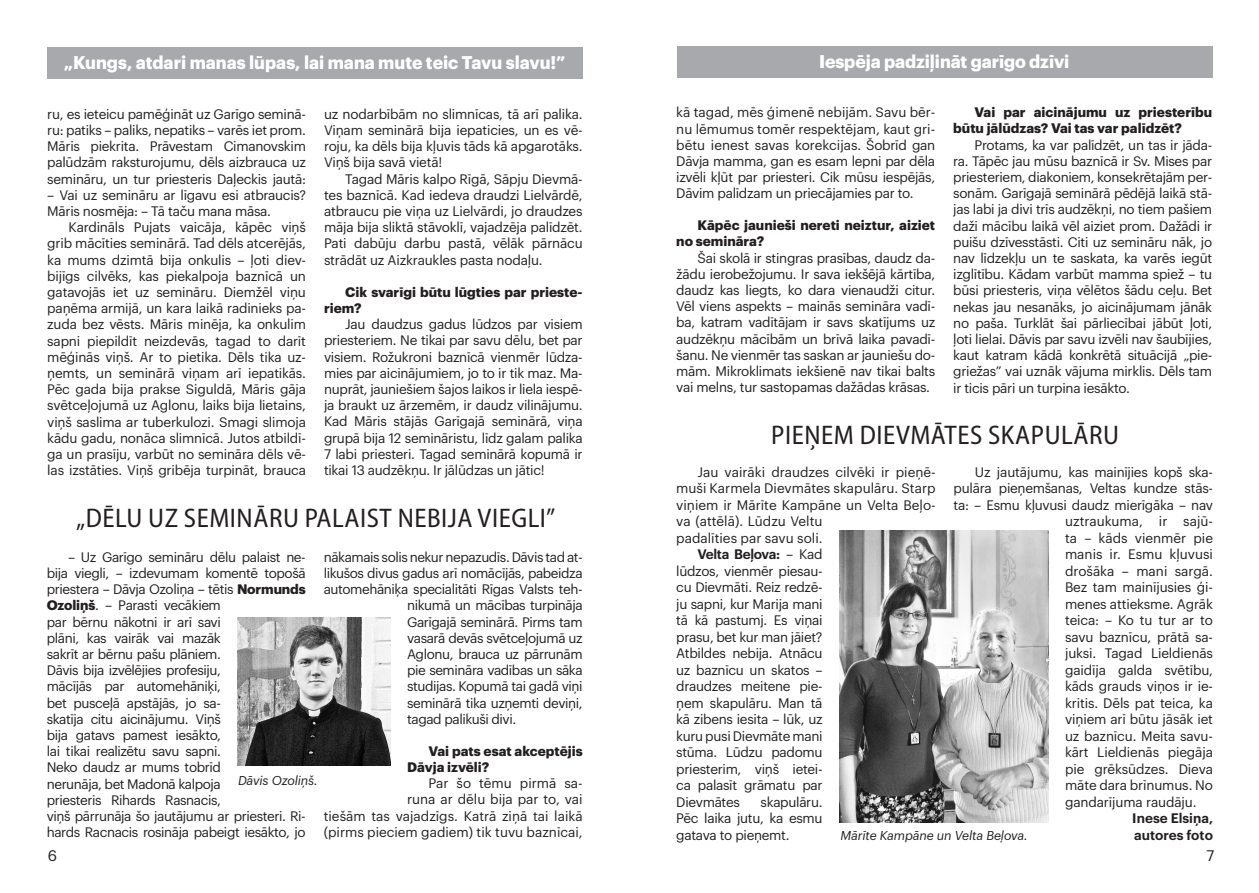
<style>
.page{position:relative;width:1259px;height:893px;background:#fff}
.page>*{position:absolute;margin:0;border:0;box-sizing:border-box;transform-origin:0 0}
.t1{font:semi-condensed 27px "Myriad Pro";letter-spacing:.02em;color:#231f20}
.t2{font:700 18px "Graphik";color:#fff}
.t3{font:15px "Graphik";color:#231f20}
.t4{font:13.5px/16.2px "Graphik";letter-spacing:-.025em;color:#231f20;text-align:justify}
.t5{font:13.5px/16.2px "Graphik";color:#231f20;text-align:right}
.t6{font:700 13.5px/16.2px "Graphik";color:#231f20}
.t7{font:600 13.5px/16.5px "Graphik";color:#231f20}
.t8{font:600 13.5px "Graphik";letter-spacing:-.025em;color:#231f20}
.t9{font:italic 12.6px "Graphik";letter-spacing:-.01em;color:#231f20}
.s1{font-weight:400}
.s2{font-weight:700}
</style>
<div class="page">
<div style="left:48px;top:48px;width:535px;height:31px;background:#a8a9ad"></div>
<div style="left:677px;top:47px;width:535px;height:31px;background:#a8a9ad"></div>
<img style="left:238px;top:617px;width:152px;height:149px">
<img style="left:839px;top:530px;width:209px;height:292px">
<h2 class="t2" style="left:64px;top:49px;width:503px">„Kungs, atdari manas lūpas, lai mana mute teic Tavu slavu!”</h2>
<h2 class="t2" style="left:819px;top:48px;width:252px">Iespēja padziļināt garīgo dzīvi</h2>
<p class="t4" style="left:47px;top:105px;width:260px">ru, es ieteicu pamēģināt uz Garīgo seminā&shy;ru: patiks – paliks, nepatiks – varēs iet prom.<br>Māris piekrita. Prāvestam Cimanovskim palūdzām raksturojumu, dēls aizbrauca uz semināru, un tur priesteris Daļeckis jautā:</p>
<p class="t4" style="left:47px;top:186px;width:260px">– Vai uz semināru ar līgavu esi atbraucis?<br>Māris nosmēja: – Tā taču mana māsa.</p>
<p class="t4" style="left:47px;top:218px;width:260px;text-indent:21px">Kardināls Pujats vaicāja, kāpēc viņš grib mācīties seminārā. Tad dēls atcerējās, ka mums dzimtā bija onkulis – ļoti diev&shy;bijīgs cilvēks, kas piekalpoja baznīcā un gatavojās iet uz semināru. Diemžēl viņu paņēma armijā, un kara laikā radinieks pa&shy;zuda bez vēsts. Māris minēja, ka onkulim sapni piepildīt neizdevās, tagad to darīt mēģinās viņš. Ar to pietika. Dēls tika uz&shy;ņemts, un seminārā viņam arī iepatikās.<br>Pēc gada bija prakse Siguldā, Māris gāja svētceļojumā uz Aglonu, laiks bija lietains, viņš saslima ar tuberkulozi. Smagi slimoja kādu gadu, nonāca slimnīcā. Jutos atbildī&shy;ga un prasīju, varbūt no semināra dēls vē&shy;las izstāties. Viņš gribēja turpināt, brauca</p>
<p class="t4" style="left:676px;top:103px;width:260px">kā tagad, mēs ģimenē nebijām. Savu bēr&shy;nu lēmumus tomēr respektējam, kaut gri&shy;bētu ienest savas korekcijas. Šobrīd gan Dāvja mamma, gan es esam lepni par dēla izvēli kļūt par priesteri. Cik mūsu iespējās, Dāvim palīdzam un priecājamies par to.</p>
<p class="t6" style="left:676px;top:216px;width:260px;text-indent:21px">Kāpēc jaunieši nereti neiztur, aiziet no semināra?</p>
<p class="t4" style="left:676px;top:248px;width:260px;text-indent:21px">Šai skolā ir stingras prasības, daudz da&shy;žādu ierobežojumu. Ir sava iekšējā kārtība, daudz kas liegts, ko dara vienaudži citur.<br>Vēl viens aspekts – mainās semināra vadī&shy;ba, katram vadītājam ir savs skatījums uz audzēkņu mācībām un brīvā laika pavadī&shy;šanu. Ne vienmēr tas saskan ar jauniešu do&shy;mām. Mikroklimats iekšienē nav tikai balts vai melns, tur sastopamas dažādas krāsas.</p>
<p class="t6" style="left:953px;top:103px;width:260px;text-indent:21px">Vai par aicinājumu uz priesterību būtu jālūdzas? Vai tas var palīdzēt?</p>
<p class="t4" style="left:953px;top:135px;width:260px;text-indent:21px">Protams, ka var palīdzēt, un tas ir jāda&shy;ra. Tāpēc jau mūsu baznīcā ir Sv. Mises par priesteriem, diakoniem, konsekrētajām per&shy;sonām. Garīgajā seminārā pēdējā laikā stā&shy;jas labi ja divi trīs audzēkņi, no tiem pašiem daži mācību laikā vēl aiziet prom. Dažādi ir puišu dzīvesstāsti. Citi uz semināru nāk, jo nav līdzekļu un te saskata, ka varēs iegūt izglītību. Kādam varbūt mamma spiež – tu būsi priesteris, viņa vēlētos šādu ceļu. Bet nekas jau nesanāks, jo aicinājumam jānāk no paša. Turklāt šai pārliecībai jābūt ļoti, ļoti lielai. Dāvis par savu izvēli nav šaubījies, kaut katram kādā konkrētā situācijā „pie&shy;griežas” vai uznāk vājuma mirklis. Dēls tam ir ticis pāri un turpina iesākto.</p>
<p class="t4" style="left:324px;top:105px;width:260px">uz nodarbībām no slimnīcas, tā arī palika.<br>Viņam seminārā bija iepaticies, un es vē&shy;roju, ka dēls bija kļuvis tāds kā apgarotāks.<br>Viņš bija savā vietā!</p>
<p class="t4" style="left:324px;top:169px;width:260px;text-indent:21px">Tagad Māris kalpo Rīgā, Sāpju Dievmā&shy;tes baznīcā. Kad iedeva draudzi Lielvārdē, atbraucu pie viņa uz Lielvārdi, jo draudzes māja bija sliktā stāvoklī, vajadzēja palīdzēt.<br>Pati dabūju darbu pastā, vēlāk pārnācu strādāt uz Aizkraukles pasta nodaļu.</p>
<p class="t6" style="left:324px;top:282px;width:260px;text-indent:21px">Cik svarīgi būtu lūgties par prieste&shy;riem?</p>
<p class="t4" style="left:324px;top:315px;width:260px;text-indent:21px">Jau daudzus gadus lūdzos par visiem priesteriem. Ne tikai par savu dēlu, bet par visiem. Rožukroni baznīcā vienmēr lūdza&shy;mies par aicinājumiem, jo to ir tik maz. Ma&shy;nuprāt, jauniešiem šajos laikos ir liela iespē&shy;ja braukt uz ārzemēm, ir daudz vilinājumu.<br>Kad Māris stājās Garīgajā seminārā, viņa grupā bija 12 semināristu, līdz galam palika 7 labi priesteri. Tagad seminārā kopumā ir tikai 13 audzēkņu. Ir jālūdzas un jātic!</p>
<h1 class="t1" style="left:771px;top:418px;width:349px">PIEŅEM DIEVMĀTES SKAPULĀRU</h1>
<p class="t4" style="left:975px;top:463px;width:240px">Uz jautājumu, kas mainījies kopš ska-</p>
<p class="t4" style="left:953px;top:479px;width:261px">pulāra pieņemšanas, Veltas kundze stās-</p>
<p class="t4" style="left:953px;top:496px;width:261px">ta: – Esmu kļuvusi daudz mierīgāka – nav</p>
<p class="t5" style="left:1065px;top:512px;width:149px">uztraukuma, ir sajū-</p>
<p class="t5" style="left:1065px;top:529px;width:149px">ta – kāds vienmēr pie</p>
<p class="t5" style="left:1065px;top:545px;width:149px">manis ir. Esmu kļuvusi</p>
<p class="t5" style="left:1065px;top:562px;width:149px">drošāka – mani sargā.</p>
<p class="t4" style="left:1065px;top:578px;width:149px">Bez tam mainījusies ģi-</p>
<p class="t4" style="left:1065px;top:595px;width:149px">menes attieksme. Agrāk</p>
<p class="t4" style="left:1065px;top:611px;width:150px">teica: – Ko tu tur ar to</p>
<p class="t4" style="left:1065px;top:628px;width:149px">savu baznīcu, prātā sa-</p>
<p class="t4" style="left:1065px;top:644px;width:149px">juksi. Tagad Lieldienās</p>
<p class="t4" style="left:1065px;top:661px;width:149px">gaidīja galda svētību,</p>
<p class="t4" style="left:1065px;top:677px;width:149px">kāds grauds viņos ir ie-</p>
<p class="t4" style="left:1065px;top:694px;width:149px">kritis. Dēls pat teica, ka</p>
<p class="t4" style="left:1065px;top:710px;width:149px">viņiem arī būtu jāsāk iet</p>
<p class="t4" style="left:1065px;top:727px;width:149px">uz baznīcu. Meita savu-</p>
<p class="t4" style="left:1065px;top:743px;width:149px">kārt Lieldienās piegāja</p>
<p class="t4" style="left:1065px;top:760px;width:149px">pie grēksūdzes. Dieva</p>
<p class="t4" style="left:1065px;top:776px;width:149px">māte dara brīnumus. No</p>
<p class="t4" style="left:1065px;top:793px;width:133px">gandarījuma raudāju.</p>
<p class="t7" style="left:1132px;top:809px;width:82px">Inese Elsiņa, autores foto</p>
<p class="t5" style="left:697px;top:463px;width:240px">Jau vairāki draudzes cilvēki ir pieņē-</p>
<p class="t5" style="left:676px;top:479px;width:261px">muši Karmela Dievmātes skapulāru. Starp</p>
<p class="t5" style="left:676px;top:496px;width:261px">viņiem ir Mārīte Kampāne un Velta Beļo-</p>
<p class="t5" style="left:676px;top:512px;width:148px">va (attēlā). Lūdzu Veltu</p>
<p class="t5" style="left:676px;top:529px;width:148px">padalīties par savu soli.</p>
<p class="t8" style="left:697px;top:544px;width:127px">Velta Beļova: <span class="s1">– Kad</span></p>
<p class="t4" style="left:676px;top:562px;width:148px">lūdzos, vienmēr piesau-</p>
<p class="t4" style="left:676px;top:578px;width:148px">cu Dievmāti. Reiz redzē-</p>
<p class="t4" style="left:676px;top:595px;width:148px">ju sapni, kur Marija mani</p>
<p class="t4" style="left:676px;top:611px;width:148px">tā kā pastumj. Es viņai</p>
<p class="t4" style="left:676px;top:628px;width:148px">prasu, bet kur man jāiet?</p>
<p class="t4" style="left:676px;top:644px;width:148px">Atbildes nebija. Atnācu</p>
<p class="t4" style="left:676px;top:661px;width:148px">uz baznīcu un skatos –</p>
<p class="t4" style="left:676px;top:677px;width:148px">draudzes meitene pie-</p>
<p class="t4" style="left:676px;top:694px;width:148px">ņem skapulāru. Man tā</p>
<p class="t4" style="left:676px;top:710px;width:148px">kā zibens iesita – lūk, uz</p>
<p class="t4" style="left:676px;top:727px;width:148px">kuru pusi Dievmāte mani</p>
<p class="t4" style="left:676px;top:743px;width:148px">stūma. Lūdzu padomu</p>
<p class="t4" style="left:676px;top:760px;width:148px">priesterim, viņš ietei-</p>
<p class="t4" style="left:676px;top:776px;width:148px">ca palasīt grāmatu par</p>
<p class="t4" style="left:676px;top:793px;width:65px">Dievmātes</p>
<h1 class="t1" style="left:76px;top:501px;width:481px">„DĒLU UZ SEMINĀRU PALAIST NEBIJA VIEGLI”</h1>
<p class="t4" style="left:47px;top:548px;width:260px;text-align:left;text-indent:21px">– Uz Garīgo semināru dēlu palaist ne&shy;bija viegli, – izdevumam komentē topošā priestera – Dāvja Ozoliņa – tētis <span class="s2">Normunds<br>Ozoliņš</span>. – Parasti vecākiem<br>par bērnu nākotni ir arī savi<br>plāni, kas vairāk vai mazāk<br>sakrīt ar bērnu pašu plāniem.<br>Dāvis bija izvēlējies profesiju,<br>mācījās par automehāniķi,<br>bet pusceļā apstājās, jo sa-<br>skatīja citu aicinājumu. Viņš<br>bija gatavs pamest iesākto,<br>lai tikai realizētu savu sapni.<br>Neko daudz ar mums tobrīd<br>nerunāja, bet Madonā kalpoja<br>priesteris Rihards Rasnacis,<br>viņš pārrunāja šo jautājumu ar priesteri. Ri&shy;hards Racnacis rosināja pabeigt iesākto, jo</p>
<p class="t4" style="left:324px;top:548px;width:260px">nākamais solis nekur nepazudīs. Dāvis tad at-</p>
<p class="t4" style="left:324px;top:564px;width:260px">likušos divus gadus arī nomācījās, pabeidza</p>
<p class="t4" style="left:324px;top:580px;width:260px">automehāniķa specialitāti Rīgas Valsts teh-</p>
<p class="t4" style="left:407px;top:596px;width:177px">nikumā un mācības turpināja</p>
<p class="t4" style="left:407px;top:612px;width:177px">Garīgajā seminārā. Pirms tam</p>
<p class="t4" style="left:407px;top:629px;width:177px">vasarā devās svētceļojumā uz</p>
<p class="t4" style="left:407px;top:645px;width:177px">Aglonu, brauca uz pārrunām</p>
<p class="t4" style="left:407px;top:661px;width:177px">pie semināra vadības un sāka</p>
<p class="t4" style="left:407px;top:677px;width:177px">studijas. Kopumā tai gadā viņi</p>
<p class="t4" style="left:407px;top:693px;width:177px">seminārā tika uzņemti deviņi,</p>
<p class="t4" style="left:407px;top:710px;width:111px">tagad palikuši divi.</p>
<p class="t6" style="left:407px;top:742px;width:177px;text-indent:21px">Vai pats esat akceptējis<br>Dāvja izvēli?</p>
<p class="t5" style="left:324px;top:774px;width:260px">Par šo tēmu pirmā sa-<br>runa ar dēlu bija par to, vai<br>tiešām tas vajadzīgs. Katrā ziņā tai laikā (pirms pieciem gadiem) tik tuvu baznīcai,</p>
<p class="t9" style="left:238px;top:771px;width:81px">Dāvis Ozoliņš.</p>
<p class="t4" style="left:676px;top:792px;width:148px;text-indent:84px">skapulāru.<br>Pēc laika jutu, ka esmu gatava to pieņemt.</p>
<p class="t9" style="left:840px;top:826px;width:189px">Mārīte Kampāne un Velta Beļova.</p>
<p class="t3" style="left:48px;top:845px;width:11px">6</p>
<p class="t3" style="left:1206px;top:845px;width:9px">7</p>
</div>
